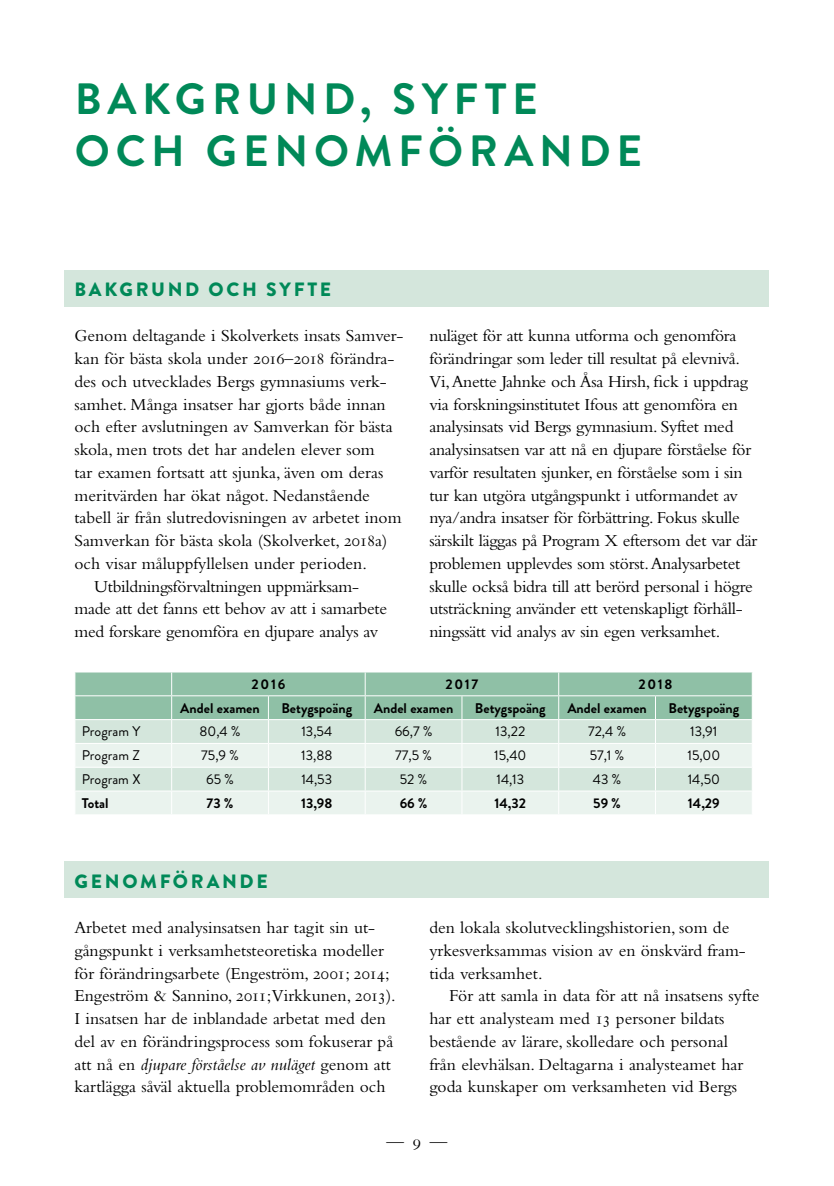
<style>
.page{position:relative;width:834px;height:1186px;background:#fff}
.page>*{position:absolute;margin:0;border:0;box-sizing:border-box;transform-origin:0 0}
.t1{font:700 43.75px/52.5px "Brandon Grotesque";letter-spacing:.13em;color:#008958}
.t2{font:900 19.25px "Brandon Grotesque";letter-spacing:.14em;color:#008958}
.t3{font:17.5px/22.8px "Bembo Std";color:#000}
.t4{font:14px "Brandon Grotesque";color:#000}
.t5{font:700 14px "Brandon Grotesque";color:#000}
.s1{font-style:italic}
</style>
<div class="page">
<div style="left:64px;top:270px;width:705px;height:36px;background:#d4e6dc"></div>
<div style="left:64px;top:861px;width:705px;height:37px;background:#d4e6dc"></div>
<svg style="left:75px;top:672px;width:677px;height:142px;background:#c7dfd2"></svg>
<h1 class="t1" style="left:75px;top:73px;width:569px">BAKGRUND, SYFTE<br>OCH GENOMFÖRANDE</h1>
<p class="t2" style="left:75px;top:275px;width:258px">BAKGRUND OCH SYFTE</p>
<p class="t3" style="left:74px;top:324px;width:330px">Genom deltagande i Skolverkets insats Samver-</p>
<p class="t3" style="left:74px;top:347px;width:321px">kan för bästa skola under 2016–2018 förändra-</p>
<p class="t3" style="left:74px;top:370px;width:314px">des och utvecklades Bergs gymnasiums verk-</p>
<p class="t3" style="left:74px;top:392px;width:313px">samhet. Många insatser har gjorts både innan</p>
<p class="t3" style="left:74px;top:415px;width:319px">och efter avslutningen av Samverkan för bästa</p>
<p class="t3" style="left:74px;top:438px;width:302px">skola, men trots det har andelen elever som</p>
<p class="t3" style="left:74px;top:461px;width:310px">tar examen fortsatt att sjunka, även om deras</p>
<p class="t3" style="left:74px;top:483px;width:297px">meritvärden har ökat något. Nedanstående</p>
<p class="t3" style="left:74px;top:506px;width:328px">tabell är från slutredovisningen av arbetet inom</p>
<p class="t3" style="left:74px;top:529px;width:314px">Samverkan för bästa skola (Skolverket, 2018a)</p>
<p class="t3" style="left:74px;top:552px;width:294px">och visar måluppfyllelsen under perioden.</p>
<p class="t3" style="left:94px;top:574px;width:266px">Utbildningsförvaltningen uppmärksam-</p>
<p class="t3" style="left:74px;top:597px;width:314px">made att det fanns ett behov av att i samarbete</p>
<p class="t3" style="left:74px;top:620px;width:305px">med forskare genomföra en djupare analys av</p>
<p class="t3" style="left:429px;top:324px;width:329px">nuläget för att kunna utforma och genomföra förändringar som leder till resultat på elevnivå.<br>Vi, Anette Jahnke och Åsa Hirsh, fick i uppdrag via forskningsinstitutet Ifous att genomföra en analysinsats vid Bergs gymnasium. Syftet med analysinsatsen var att nå en djupare förståelse för varför resultaten sjunker, en förståelse som i sin tur kan utgöra utgångspunkt i utformandet av nya/andra insatser för förbättring. Fokus skulle särskilt läggas på Program X eftersom det var där problemen upplevdes som störst. Analysarbetet skulle också bidra till att berörd personal i högre utsträckning använder ett vetenskapligt förhåll&shy;ningssätt vid analys av sin egen verksamhet.</p>
<p class="t5" style="left:251px;top:674px;width:35px">2016</p>
<p class="t5" style="left:445px;top:674px;width:34px">2017</p>
<p class="t5" style="left:638px;top:674px;width:35px">2018</p>
<p class="t5" style="left:180px;top:698px;width:81px">Andel examen</p>
<p class="t5" style="left:281px;top:698px;width:72px">Betygspoäng</p>
<p class="t5" style="left:374px;top:698px;width:81px">Andel examen</p>
<p class="t5" style="left:475px;top:698px;width:72px">Betygspoäng</p>
<p class="t5" style="left:567px;top:698px;width:81px">Andel examen</p>
<p class="t5" style="left:668px;top:698px;width:72px">Betygspoäng</p>
<p class="t4" style="left:82px;top:722px;width:60px">Program Y</p>
<p class="t4" style="left:199px;top:722px;width:43px">80,4 %</p>
<p class="t4" style="left:301px;top:722px;width:32px">13,54</p>
<p class="t4" style="left:394px;top:722px;width:39px">66,7 %</p>
<p class="t4" style="left:495px;top:722px;width:31px">13,22</p>
<p class="t4" style="left:588px;top:722px;width:40px">72,4 %</p>
<p class="t4" style="left:690px;top:722px;width:29px">13,91</p>
<p class="t4" style="left:82px;top:746px;width:59px">Program Z</p>
<p class="t4" style="left:201px;top:746px;width:39px">75,9 %</p>
<p class="t4" style="left:301px;top:746px;width:33px">13,88</p>
<p class="t4" style="left:395px;top:746px;width:38px">77,5 %</p>
<p class="t4" style="left:494px;top:746px;width:34px">15,40</p>
<p class="t4" style="left:589px;top:746px;width:36px">57,1 %</p>
<p class="t4" style="left:687px;top:746px;width:34px">15,00</p>
<p class="t4" style="left:82px;top:769px;width:60px">Program X</p>
<p class="t4" style="left:206px;top:769px;width:29px">65 %</p>
<p class="t4" style="left:301px;top:769px;width:32px">14,53</p>
<p class="t4" style="left:399px;top:769px;width:29px">52 %</p>
<p class="t4" style="left:496px;top:769px;width:29px">14,13</p>
<p class="t4" style="left:592px;top:769px;width:30px">43 %</p>
<p class="t4" style="left:687px;top:769px;width:34px">14,50</p>
<p class="t5" style="left:82px;top:793px;width:28px">Total</p>
<p class="t5" style="left:206px;top:793px;width:28px">73 %</p>
<p class="t5" style="left:301px;top:793px;width:33px">13,98</p>
<p class="t5" style="left:399px;top:793px;width:29px">66 %</p>
<p class="t5" style="left:494px;top:793px;width:33px">14,32</p>
<p class="t5" style="left:593px;top:793px;width:29px">59 %</p>
<p class="t5" style="left:687px;top:793px;width:33px">14,29</p>
<p class="t2" style="left:75px;top:867px;width:194px">GENOMFÖRANDE</p>
<p class="t3" style="left:74px;top:916px;width:323px">Arbetet med analysinsatsen har tagit sin ut&shy;gångspunkt i verksamhetsteoretiska modeller för förändringsarbete (Engeström, 2001; 2014; Engeström &amp; Sannino, 2011;Virkkunen, 2013).<br>I insatsen har de inblandade arbetat med den del av en förändringsprocess som fokuserar på att nå en <span class="s1">djupare förståelse av nuläget</span> genom att kartlägga såväl aktuella problemområden och</p>
<p class="t3" style="left:429px;top:916px;width:318px">den lokala skolutvecklingshistorien, som de yrkesverksammas vision av en önskvärd fram&shy;tida verksamhet.</p>
<p class="t3" style="left:429px;top:984px;width:331px;text-indent:20px">För att samla in data för att nå insatsens syfte har ett analysteam med 13 personer bildats bestående av lärare, skolledare och personal<br>från elevhälsan. Deltagarna i analysteamet har goda kunskaper om verksamheten vid Bergs</p>
<p class="t3" style="left:386px;top:1130px;width:62px">—9—</p>
</div>
